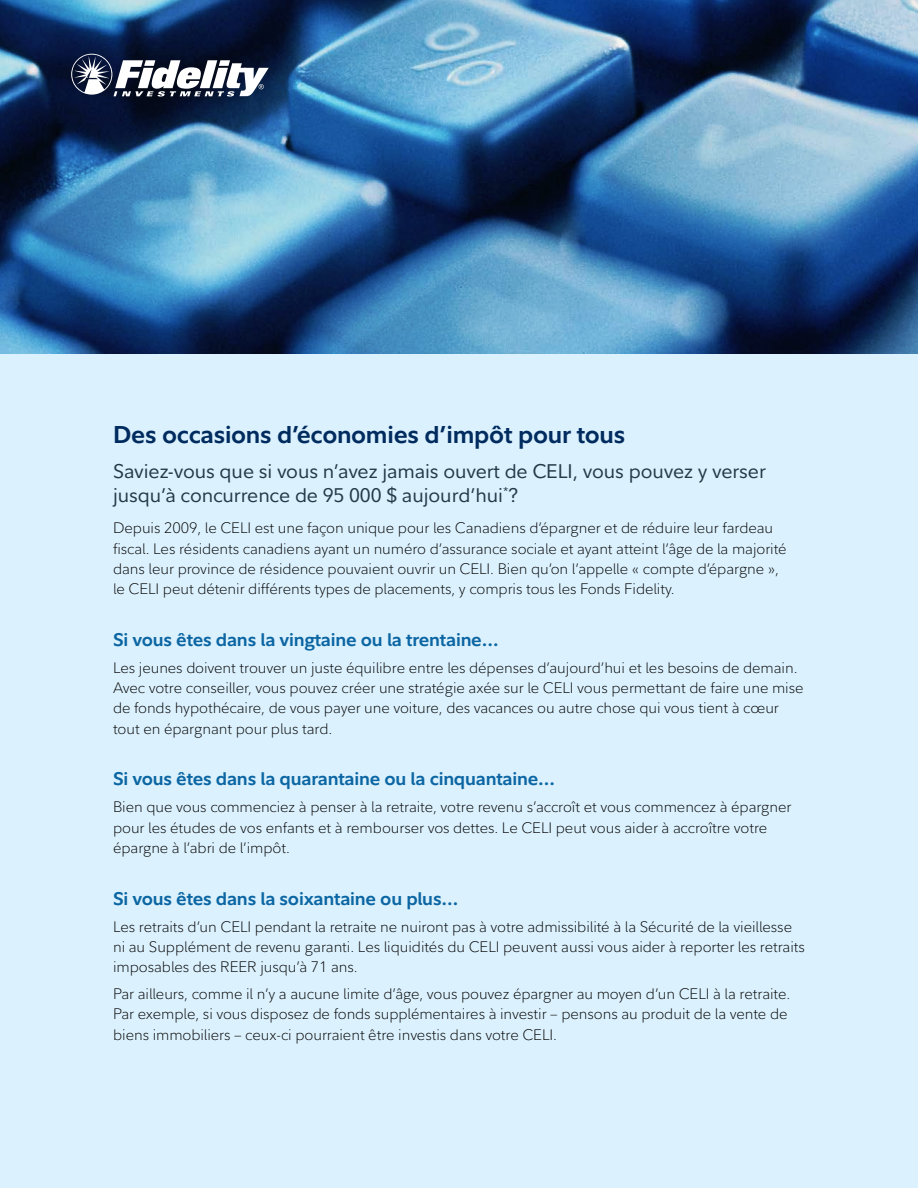
<style>
.page{position:relative;width:918px;height:1188px;background:#fff}
.page>*{position:absolute;margin:0;border:0;box-sizing:border-box;transform-origin:0 0}
.t1{font:700 24px "Fidelity Sans";letter-spacing:-.01em;color:#002b5f}
.t2{font:19.5px/24px "Fidelity Sans";letter-spacing:-.005em;color:#253948}
.t3{font:700 18px "Fidelity Sans";letter-spacing:-.01em;color:#0b66a3}
.t4{font:300 15px/20.2px "Fidelity Sans";letter-spacing:-.005em;color:#000}
</style>
<div class="page">
<svg style="left:0;top:0;width:918px;height:355px;background:#3d6c99"></svg>
<div style="left:0;top:355px;width:918px;height:833px;background:#dbf1fd"></div>
<svg style="left:71px;top:54px;width:198px;height:43px"></svg>
<h1 class="t1" style="left:113px;top:418px;width:514px">Des occasions d’économies d’impôt pour tous</h1>
<h2 class="t2" style="left:113px;top:459px;width:654px">Saviez-vous que si vous n’avez jamais ouvert de CELI, vous pouvez y verser jusqu’à concurrence de 95 000 $ aujourd’hui<sup>*</sup>?</h2>
<p class="t4" style="left:113px;top:518px;width:675px">Depuis 2009, le CELI est une façon unique pour les Canadiens d’épargner et de réduire leur fardeau fiscal. Les résidents canadiens ayant un numéro d’assurance sociale et ayant atteint l’âge de la majorité dans leur province de résidence pouvaient ouvrir un CELI. Bien qu’on l’appelle « compte d’épargne », le CELI peut détenir différents types de placements, y compris tous les Fonds Fidelity.</p>
<p class="t3" style="left:113px;top:628px;width:387px">Si vous êtes dans la vingtaine ou la trentaine…</p>
<p class="t4" style="left:113px;top:657px;width:692px">Les jeunes doivent trouver un juste équilibre entre les dépenses d’aujourd’hui et les besoins de demain.<br>Avec votre conseiller, vous pouvez créer une stratégie axée sur le CELI vous permettant de faire une mise de fonds hypothécaire, de vous payer une voiture, des vacances ou autre chose qui vous tient à cœur tout en épargnant pour plus tard.</p>
<p class="t3" style="left:113px;top:767px;width:444px">Si vous êtes dans la quarantaine ou la cinquantaine…</p>
<p class="t4" style="left:113px;top:797px;width:680px">Bien que vous commenciez à penser à la retraite, votre revenu s’accroît et vous commencez à épargner pour les études de vos enfants et à rembourser vos dettes. Le CELI peut vous aider à accroître votre épargne à l’abri de l’impôt.</p>
<p class="t3" style="left:113px;top:886px;width:347px">Si vous êtes dans la soixantaine ou plus…</p>
<p class="t4" style="left:113px;top:916px;width:693px">Les retraits d’un CELI pendant la retraite ne nuiront pas à votre admissibilité à la Sécurité de la vieillesse ni au Supplément de revenu garanti. Les liquidités du CELI peuvent aussi vous aider à reporter les retraits imposables des REER jusqu’à 71 ans.</p>
<p class="t4" style="left:113px;top:984px;width:679px">Par ailleurs, comme il n’y a aucune limite d’âge, vous pouvez épargner au moyen d’un CELI à la retraite.<br>Par exemple, si vous disposez de fonds supplémentaires à investir – pensons au produit de la vente de biens immobiliers – ceux-ci pourraient être investis dans votre CELI.</p>
</div>
